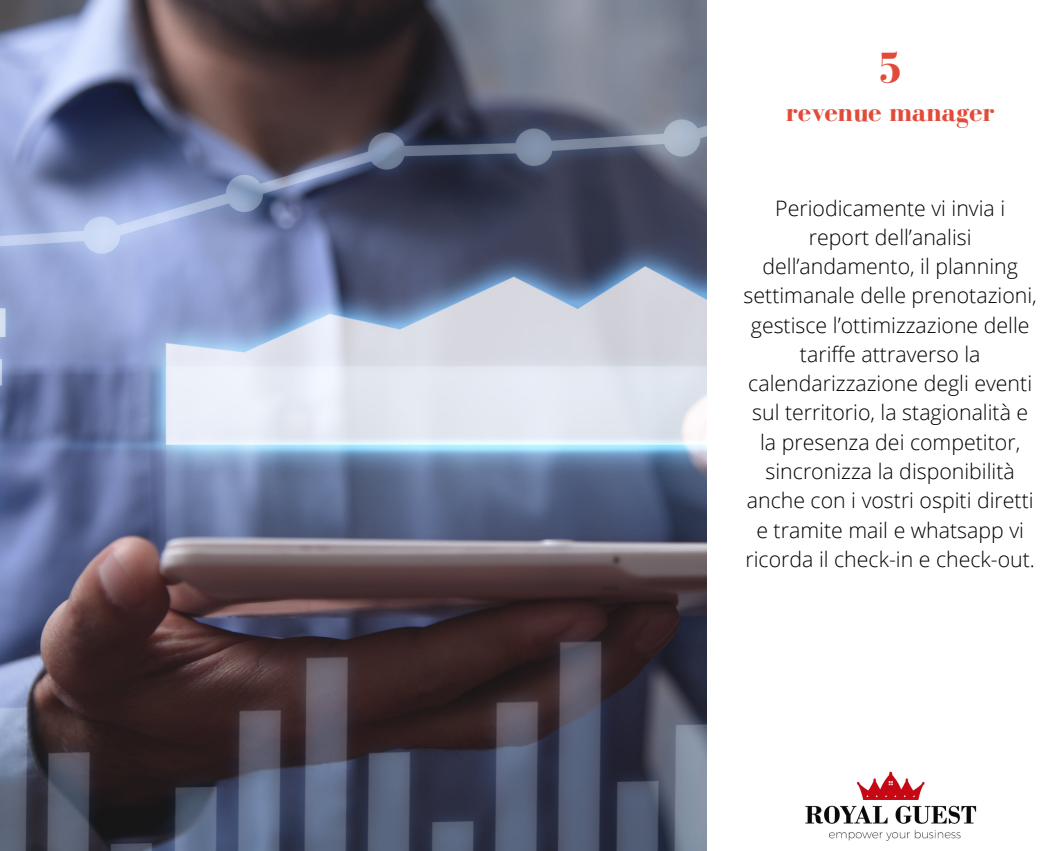
<style>
.page{position:relative;width:1064px;height:851px;background:#fff}
.page>*{position:absolute;margin:0;border:0;box-sizing:border-box;transform-origin:0 0}
.t1{font:700 45px "Bodoni FLF";color:#e24b39}
.t2{font:700 27px "Bodoni FLF";color:#e24b39}
.t3{font:300 21.3px/29.2px "Open Sans";color:#000;text-align:center}
</style>
<div class="page">
<img style="left:0;top:0;width:707px;height:850px">
<img style="left:805px;top:771px;width:172px;height:70px">
<p class="t1" style="left:876px;top:44px;width:28px">5</p>
<p class="t2" style="left:785px;top:97px;width:210px">revenue manager</p>
<p class="t3" style="left:743px;top:193px;width:294px">Periodicamente vi invia i report dell’analisi dell’andamento, il planning settimanale delle prenotazioni, gestisce l’ottimizzazione delle tariffe attraverso la calendarizzazione degli eventi sul territorio, la stagionalità e la presenza dei competitor, sincronizza la disponibilità anche con i vostri ospiti diretti e tramite mail e whatsapp vi ricorda il check-in e check-out.</p>
</div>
